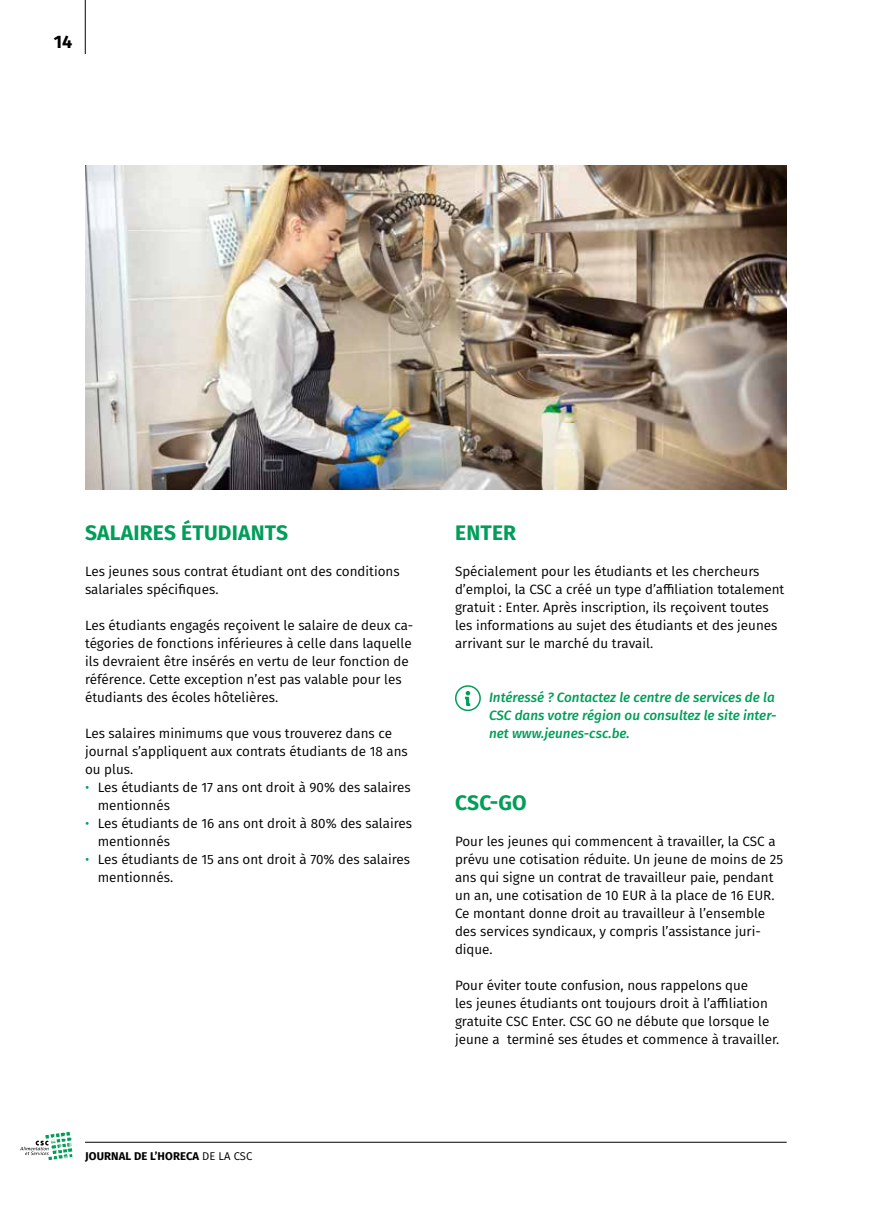
<style>
.page{position:relative;width:893px;height:1212px;background:#fff}
.page>*{position:absolute;margin:0;border:0;box-sizing:border-box;transform-origin:0 0}
.t1{font:700 21px "Fira Sans";letter-spacing:.01em;color:#009e59}
.t2{font:700 18px "Fira Sans";color:#000}
.t3{font:13.5px/18px "Fira Sans";color:#000}
.t4{font:italic 500 13.5px/18px "Fira Sans";color:#009e59}
.t5{font:700 11.25px "Fira Sans";letter-spacing:.01em;color:#000}
.s1{color:#009e59}
.s2{font-weight:400}
</style>
<div class="page">
<hr style="left:85px;top:0;width:1px;height:54px;background:#000">
<svg style="left:20px;top:1132px;width:52px;height:28px"></svg>
<div style="left:455px;top:685px;width:26px;height:26px;border:2px solid #009e59;border-radius:50%"></div>
<svg style="left:465px;top:691px;width:5px;height:15px"></svg>
<hr style="left:85px;top:1142px;width:702px;height:1px;background:#000">
<img style="left:85px;top:166px;width:702px;height:323px">
<h2 class="t2" style="left:54px;top:26px;width:20px">14</h2>
<h1 class="t1" style="left:85px;top:515px;width:204px">SALAIRES ÉTUDIANTS</h1>
<p class="t3" style="left:85px;top:562px;width:316px">Les jeunes sous contrat étudiant ont des conditions salariales spécifiques.</p>
<p class="t3" style="left:85px;top:616px;width:330px">Les étudiants engagés reçoivent le salaire de deux ca&shy;tégories de fonctions inférieures à celle dans laquelle ils devraient être insérés en vertu de leur fonction de référence. Cette exception n’est pas valable pour les étudiants des écoles hôtelières.</p>
<p class="t3" style="left:85px;top:724px;width:324px">Les salaires minimums que vous trouverez dans ce journal s’appliquent aux contrats étudiants de 18 ans ou plus.</p>
<p class="t3" style="left:98px;top:778px;width:314px;text-indent:-13px"><span class="s1">•</span> Les étudiants de 17 ans ont droit à 90% des salaires mentionnés</p>
<p class="t3" style="left:98px;top:814px;width:316px;text-indent:-13px"><span class="s1">•</span> Les étudiants de 16 ans ont droit à 80% des salaires mentionnés</p>
<p class="t3" style="left:98px;top:850px;width:314px;text-indent:-13px"><span class="s1">•</span> Les étudiants de 15 ans ont droit à 70% des salaires mentionnés.</p>
<p class="t5" style="left:85px;top:1146px;width:169px">JOURNAL DE L’HORECA <span class="s2">DE LA CSC</span></p>
<h1 class="t1" style="left:455px;top:515px;width:63px">ENTER</h1>
<p class="t3" style="left:455px;top:562px;width:331px">Spécialement pour les étudiants et les chercheurs d’emploi, la CSC a créé un type d’affiliation totalement gratuit : Enter. Après inscription, ils reçoivent toutes les informations au sujet des étudiants et des jeunes arrivant sur le marché du travail.</p>
<p class="t4" style="left:489px;top:688px;width:289px">Intéressé ? Contactez le centre de services de la<br>CSC dans votre région ou consultez le site inter&shy;net www.jeunes-csc.be.</p>
<h1 class="t1" style="left:455px;top:785px;width:73px">CSC-GO</h1>
<p class="t3" style="left:455px;top:832px;width:330px">Pour les jeunes qui commencent à travailler, la CSC a prévu une cotisation réduite. Un jeune de moins de 25 ans qui signe un contrat de travailleur paie, pendant un an, une cotisation de 10 EUR à la place de 16 EUR.<br>Ce montant donne droit au travailleur à l’ensemble des services syndicaux, y compris l’assistance juri&shy;dique.</p>
<p class="t3" style="left:455px;top:976px;width:326px">Pour éviter toute confusion, nous rappelons que<br>les jeunes étudiants ont toujours droit à l’affiliation gratuite CSC Enter. CSC GO ne débute que lorsque le jeune a terminé ses études et commence à travailler.</p>
</div>
